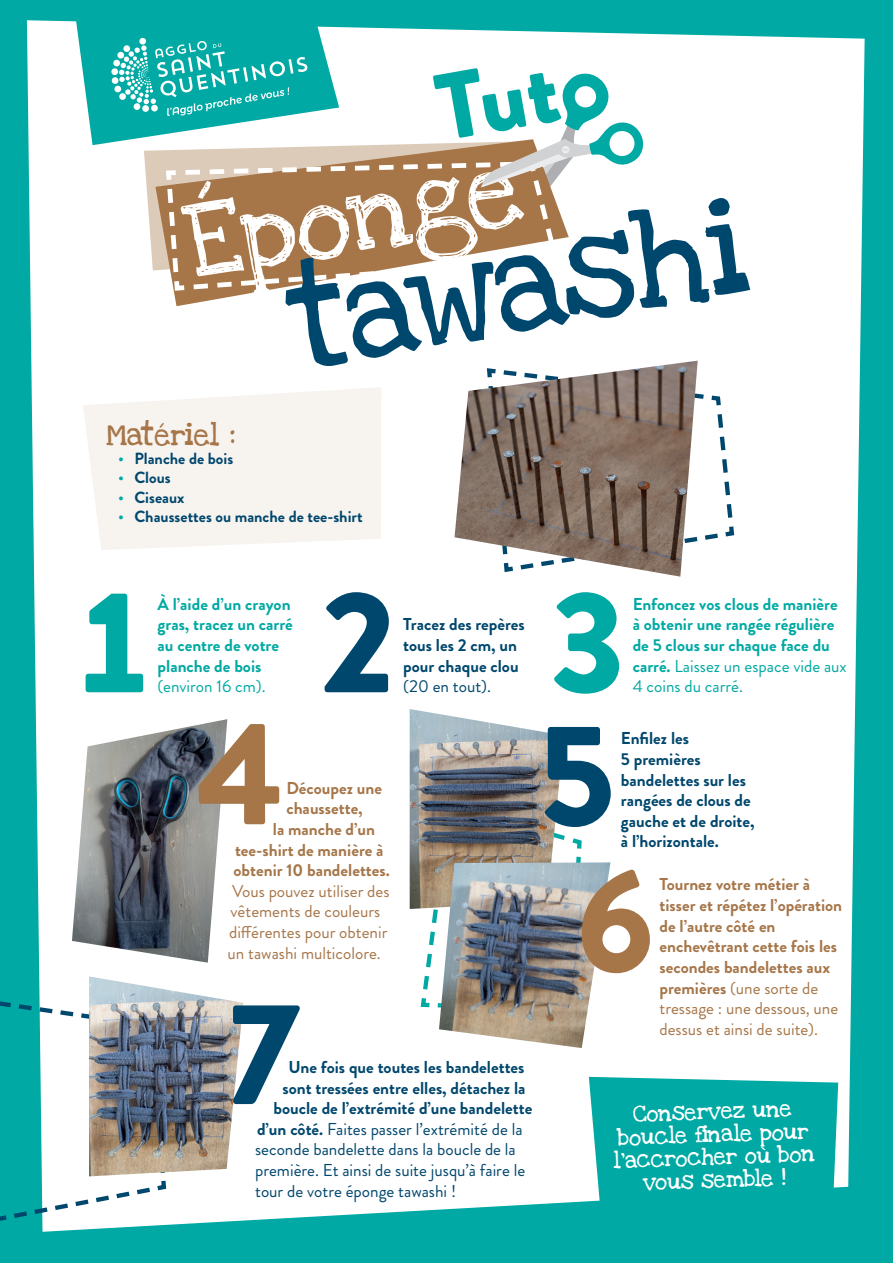
<style>
.page{position:relative;width:893px;height:1263px;background:#00a9a3}
.page>*{position:absolute;margin:0;border:0;box-sizing:border-box;transform-origin:0 0}
.t1{font:900 145.05px "Brandon Grotesque";color:#00a9a3}
.t2{font:900 145.05px "Brandon Grotesque";color:#00476d}
.t3{font:900 145.05px "Brandon Grotesque";color:#a67649}
.t4{font:99.15px "Love Ya Like A Sister Solid";color:#00476d}
.t5{font:78.9px "Love Ya Like A Sister";color:#fff}
.t6{font:22.95px "Love Ya Like A Sister Solid";color:#a67649}
.t7{font:700 17.25px/20.7px "Brandon Grotesque";color:#a67649}
.t8{font:700 17.25px/20.7px "Brandon Grotesque";color:#00476d}
.t9{font:700 17.25px/20.7px "Brandon Grotesque";color:#00a9a3}
.t10{font:17.25px "Brandon Grotesque";color:#00476d}
.t11{font:17.25px/20.7px "Brandon Grotesque";color:#a67649}
.t12{font:17.25px/23px "Love Ya Like A Sister Solid";color:#fff;text-align:center}
.t13{font:17.25px "Brandon Grotesque";color:#00a9a3}
.t14{font:700 16.2px "Brandon Grotesque";color:#00476d}
.s1{font-weight:500;color:#00a9a3}
.s2{color:#00476d}
.s3{font-weight:400}
.s4{font-weight:700}
</style>
<div class="page">
<div style="left:27px;top:20px;width:838px;height:1205px;background:#fff"></div>
<svg style="left:418px;top:800px;width:166px;height:214px"></svg>
<svg style="left:698px;top:366px;width:39px;height:209px"></svg>
<svg style="left:0;top:987px;width:169px;height:245px"></svg>
<svg style="left:589px;top:1077px;width:249px;height:148px"></svg>
<svg style="left:155px;top:292px;width:414px;height:14px;fill:#fff"></svg>
<svg style="left:83px;top:387px;width:298px;height:163px;fill:#f7f3ef"></svg>
<img style="left:454px;top:361px;width:244px;height:216px">
<img style="left:72px;top:719px;width:155px;height:244px">
<img style="left:410px;top:709px;width:154px;height:200px">
<img style="left:89px;top:976px;width:154px;height:200px">
<img style="left:439px;top:862px;width:171px;height:186px">
<svg style="left:199px;top:724px;width:80px;height:100px"></svg>
<svg style="left:233px;top:1005px;width:67px;height:99px"></svg>
<svg style="left:73px;top:20px;width:573px;height:272px"></svg>
<h3 class="t5" style="left:175px;top:180px;width:340px;rotate:-10deg">Éponge</h3>
<h2 class="t4" style="left:274px;top:245px;width:465px;rotate:-10deg">tawashi</h2>
<h3 class="t6" style="left:106px;top:415px;width:131px">Matériel :</h3>
<p class="t14" style="left:118px;top:447px;width:117px"><span class="s1">•</span> Planche de bois</p>
<p class="t14" style="left:118px;top:466px;width:54px"><span class="s1">•</span> Clous</p>
<p class="t14" style="left:118px;top:486px;width:68px"><span class="s1">•</span> Ciseaux</p>
<p class="t14" style="left:118px;top:505px;width:246px"><span class="s1">•</span> Chaussettes ou manche de tee-shirt</p>
<h1 class="t1" style="left:72px;top:539px;width:558px">1<span class="s2">2</span>3</h1>
<p class="t9" style="left:158px;top:594px;width:137px">À l’aide d’un crayon gras, tracez un carré au centre de votre planche de bois</p>
<p class="t13" style="left:158px;top:674px;width:109px">(environ 16 cm).</p>
<p class="t8" style="left:403px;top:614px;width:123px">Tracez des repères tous les 2 cm, un pour chaque clou</p>
<p class="t10" style="left:403px;top:674px;width:89px">(20 en tout).</p>
<p class="t9" style="left:633px;top:594px;width:216px">Enfoncez vos clous de manière à obtenir une rangée régulière de 5 clous sur chaque face du carré. <span class="s3">Laissez un espace vide aux<br>4 coins du carré.</span></p>
<p class="t7" style="left:286px;top:778px;width:97px">Découpez une</p>
<p class="t7" style="left:286px;top:798px;width:78px">chaussette,</p>
<p class="t7" style="left:273px;top:819px;width:104px">la manche d’un</p>
<p class="t7" style="left:235px;top:839px;width:150px">tee-shirt de manière à</p>
<p class="t7" style="left:234px;top:860px;width:158px">obtenir 10 bandelettes.</p>
<p class="t11" style="left:228px;top:881px;width:163px">Vous pouvez utiliser des vêtements de couleurs différentes pour obtenir un tawashi multicolore.</p>
<p class="t8" style="left:288px;top:1057px;width:238px">Une fois que toutes les bandelettes</p>
<p class="t8" style="left:282px;top:1077px;width:244px">sont tressées entre elles, détachez la</p>
<p class="t8" style="left:273px;top:1098px;width:260px">boucle de l’extrémité d’une bandelette</p>
<p class="t10" style="left:257px;top:1117px;width:267px"><span class="s4">d’un côté.</span> Faites passer l’extrémité de la</p>
<p class="t10" style="left:255px;top:1138px;width:262px">seconde bandelette dans la boucle de la</p>
<p class="t10" style="left:255px;top:1158px;width:272px">première. Et ainsi de suite jusqu’à faire le</p>
<p class="t10" style="left:255px;top:1179px;width:203px">tour de votre éponge tawashi !</p>
<h1 class="t2" style="left:536px;top:673px;width:83px">5</h1>
<p class="t8" style="left:621px;top:728px;width:135px">Enfilez les<br>5 premières bandelettes sur les rangées de clous de gauche et de droite, à l’horizontale.</p>
<h1 class="t3" style="left:575px;top:819px;width:83px">6</h1>
<p class="t7" style="left:659px;top:874px;width:184px">Tournez votre métier à tisser et répétez l’opération de l’autre côté en enchevêtrant cette fois les secondes bandelettes aux premières <span class="s3">(une sorte de tressage : une dessous, une dessus et ainsi de suite).</span></p>
<p class="t12" style="left:611px;top:1103px;width:203px;rotate:-2deg">Conservez une boucle finale pour l’accrocher où bon vous semble !</p>
</div>
